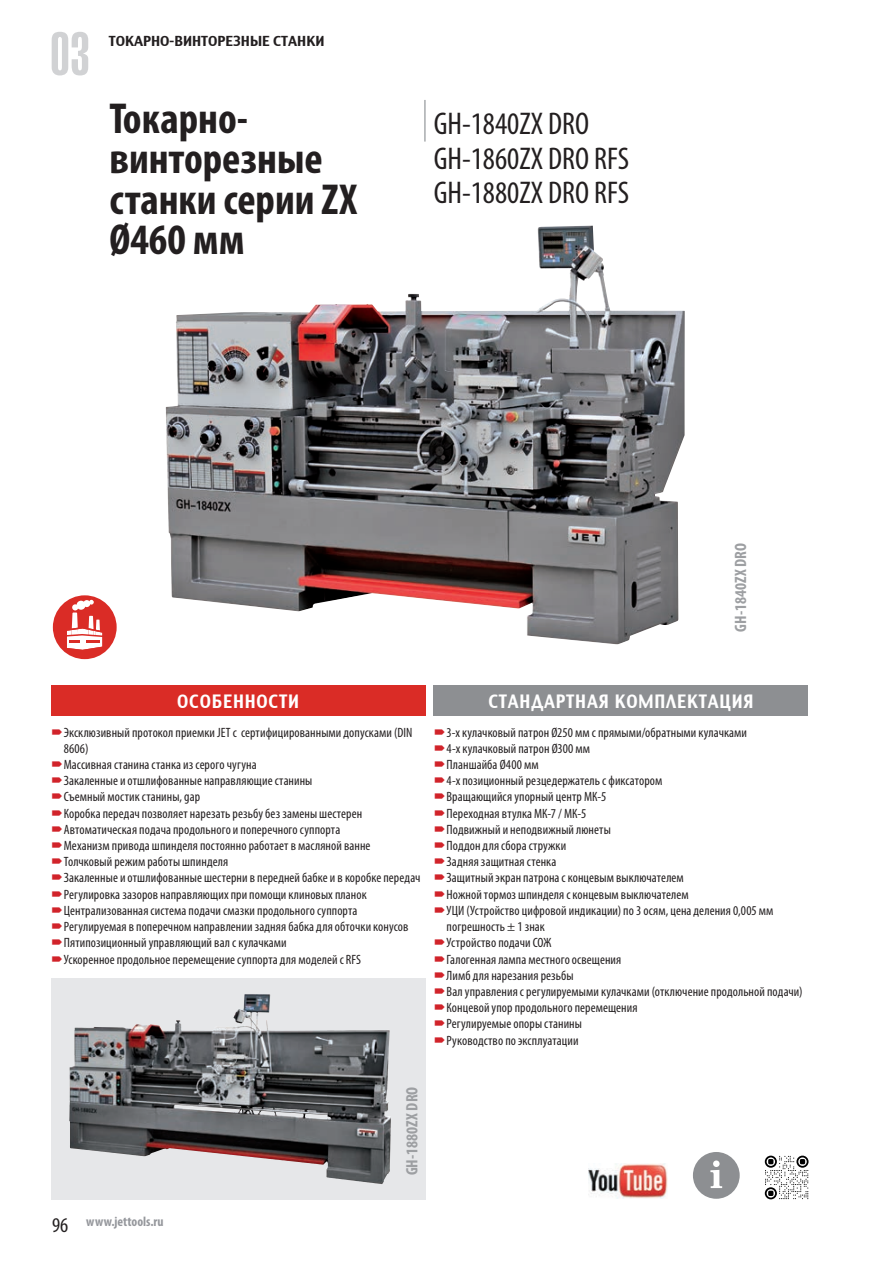
<style>
.page{position:relative;width:893px;height:1263px;background:#fff}
.page>*{position:absolute;margin:0;border:0;box-sizing:border-box;transform-origin:0 0}
.t1{font:60px "AG Letterica Ultra Compressed C";color:#d1d2d4}
.заголовок{font:700 condensed 43.5px/40.5px "Myriad Pro";color:#231f20}
.заголовок_станок{font:condensed 31.5px "Myriad Pro";color:#231f20}
.тех_характеристики{font:18px "Charcoal CY";letter-spacing:.05em;color:#fff;scale:.9 1}
.особенности{font:18px "Charcoal CY";letter-spacing:.05em;color:#fff;scale:.9 1}
.рисунки-станки{font:700 condensed 16.5px "Myriad Pro";color:#9d9fa2}
.t2{font:condensed 13.5px/16.2px "Myriad Pro";letter-spacing:.005em;color:#231f20}
.t3{font:13.5px "Charcoal CY";color:#231f20}
.t4{font:700 condensed 13.5px "Myriad Pro";color:#95979c}
.s1{font-weight:400;font-size:21px;color:#231f20}
</style>
<div class="page">
<img style="left:588px;top:1163px;width:79px;height:36px">
<div style="left:693px;top:1152px;width:47px;height:47px;background:#8d8f92;border-radius:50%"></div>
<svg style="left:710px;top:1160px;width:12px;height:28px"></svg>
<hr style="left:424px;top:100px;width:2px;height:42px;background:#a8abae">
<svg style="left:765px;top:1155px;width:43px;height:44px"></svg>
<svg style="left:51px;top:978px;width:374px;height:221px;background:#9e9ea0"></svg>
<div style="left:51px;top:685px;width:374px;height:31px;background:#da2c26"></div>
<div style="left:434px;top:685px;width:374px;height:31px;background:#8d8f92"></div>
<img style="left:176px;top:994px;width:75px;height:36px">
<img style="left:166px;top:226px;width:519px;height:418px">
<div style="left:53px;top:595px;width:64px;height:64px;background:#da2c26;border-radius:50%"></div>
<svg style="left:65px;top:600px;width:39px;height:50px"></svg>
<h1 class="t1" style="left:50px;top:20px;width:41px">03</h1>
<p class="t3" style="left:109px;top:33px;width:217px">ТОКАРНО-ВИНТОРЕЗНЫЕ СТАНКИ</p>
<p class="заголовок" style="left:109px;top:97px;width:249px">Токарно&shy;винторезные станки серии ZX<br>Ø460 мм</p>
<p class="заголовок_станок" style="left:434px;top:105px;width:157px">GH-1840ZX DRO</p>
<p class="заголовок_станок" style="left:434px;top:139px;width:197px">GH-1860ZX DRO RFS</p>
<p class="заголовок_станок" style="left:434px;top:174px;width:197px">GH-1880ZX DRO RFS</p>
<p class="особенности" style="left:177px;top:690px;width:137px">ОСОБЕННОСТИ</p>
<p class="t2" style="left:64px;top:724px;width:350px">Эксклюзивный протокол приемки JET с сертифицированными допусками (DIN<br>8606)</p>
<p class="t2" style="left:64px;top:756px;width:194px">Массивная станина станка из серого чугуна</p>
<p class="t2" style="left:64px;top:772px;width:250px">Закаленные и отшлифованные направляющие станины</p>
<p class="t2" style="left:64px;top:789px;width:138px">Съемный мостик станины, gap</p>
<p class="t2" style="left:64px;top:805px;width:300px">Коробка передач позволяет нарезать резьбу без замены шестерен</p>
<p class="t2" style="left:64px;top:821px;width:278px">Автоматическая подача продольного и поперечного суппорта</p>
<p class="t2" style="left:64px;top:837px;width:308px">Механизм привода шпинделя постоянно работает в масляной ванне</p>
<p class="t2" style="left:64px;top:853px;width:166px">Толчковый режим работы шпинделя</p>
<p class="t2" style="left:64px;top:870px;width:358px">Закаленные и отшлифованные шестерни в передней бабке и в коробке передач</p>
<p class="t2" style="left:64px;top:886px;width:304px">Регулировка зазоров направляющих при помощи клиновых планок</p>
<p class="t2" style="left:64px;top:902px;width:295px">Централизованная система подачи смазки продольного суппорта</p>
<p class="t2" style="left:64px;top:918px;width:346px">Регулируемая в поперечном направлении задняя бабка для обточки конусов</p>
<p class="t2" style="left:64px;top:934px;width:224px">Пятипозиционный управляющий вал с кулачками</p>
<p class="t2" style="left:64px;top:951px;width:299px">Ускоренное продольное перемещение суппорта для моделей с RFS</p>
<p class="t4" style="left:52px;top:1213px;width:113px"><span class="s1">96</span> www.jettools.ru</p>
<p class="рисунки-станки" style="left:402px;top:1175px;width:90px;rotate:-90deg">GH-1880ZX DRO</p>
<p class="рисунки-станки" style="left:730px;top:631px;width:90px;rotate:-90deg">GH-1840ZX DRO</p>
<p class="тех_характеристики" style="left:488px;top:690px;width:296px">СТАНДАРТНАЯ КОМПЛЕКТАЦИЯ</p>
<p class="t2" style="left:447px;top:724px;width:302px">3-х кулачковый патрон Ø250 мм с прямыми/обратными кулачками</p>
<p class="t2" style="left:447px;top:740px;width:145px">4-х кулачковый патрон Ø300 мм</p>
<p class="t2" style="left:447px;top:756px;width:94px">Планшайба Ø400 мм</p>
<p class="t2" style="left:447px;top:772px;width:217px">4-х позиционный резцедержатель с фиксатором</p>
<p class="t2" style="left:447px;top:789px;width:161px">Вращающийся упорный центр МК-5</p>
<p class="t2" style="left:447px;top:805px;width:141px">Переходная втулка МК-7 / МК-5</p>
<p class="t2" style="left:447px;top:821px;width:166px">Подвижный и неподвижный люнеты</p>
<p class="t2" style="left:447px;top:837px;width:121px">Поддон для сбора стружки</p>
<p class="t2" style="left:447px;top:853px;width:111px">Задняя защитная стенка</p>
<p class="t2" style="left:447px;top:870px;width:239px">Защитный экран патрона с концевым выключателем</p>
<p class="t2" style="left:447px;top:886px;width:244px">Ножной тормоз шпинделя с концевым выключателем</p>
<p class="t2" style="left:447px;top:902px;width:328px">УЦИ (Устройство цифровой индикации) по 3 осям, цена деления 0,005 мм погрешность ± 1 знак</p>
<p class="t2" style="left:447px;top:934px;width:106px">Устройство подачи СОЖ</p>
<p class="t2" style="left:447px;top:951px;width:176px">Галогенная лампа местного освещения</p>
<p class="t2" style="left:447px;top:967px;width:129px">Лимб для нарезания резьбы</p>
<p class="t2" style="left:447px;top:983px;width:357px">Вал управления с регулируемыми кулачками (отключение продольной подачи)</p>
<p class="t2" style="left:447px;top:999px;width:192px">Концевой упор продольного перемещения</p>
<p class="t2" style="left:447px;top:1015px;width:137px">Регулируемые опоры станины</p>
<p class="t2" style="left:447px;top:1032px;width:133px">Руководство по эксплуатации</p>
</div>
